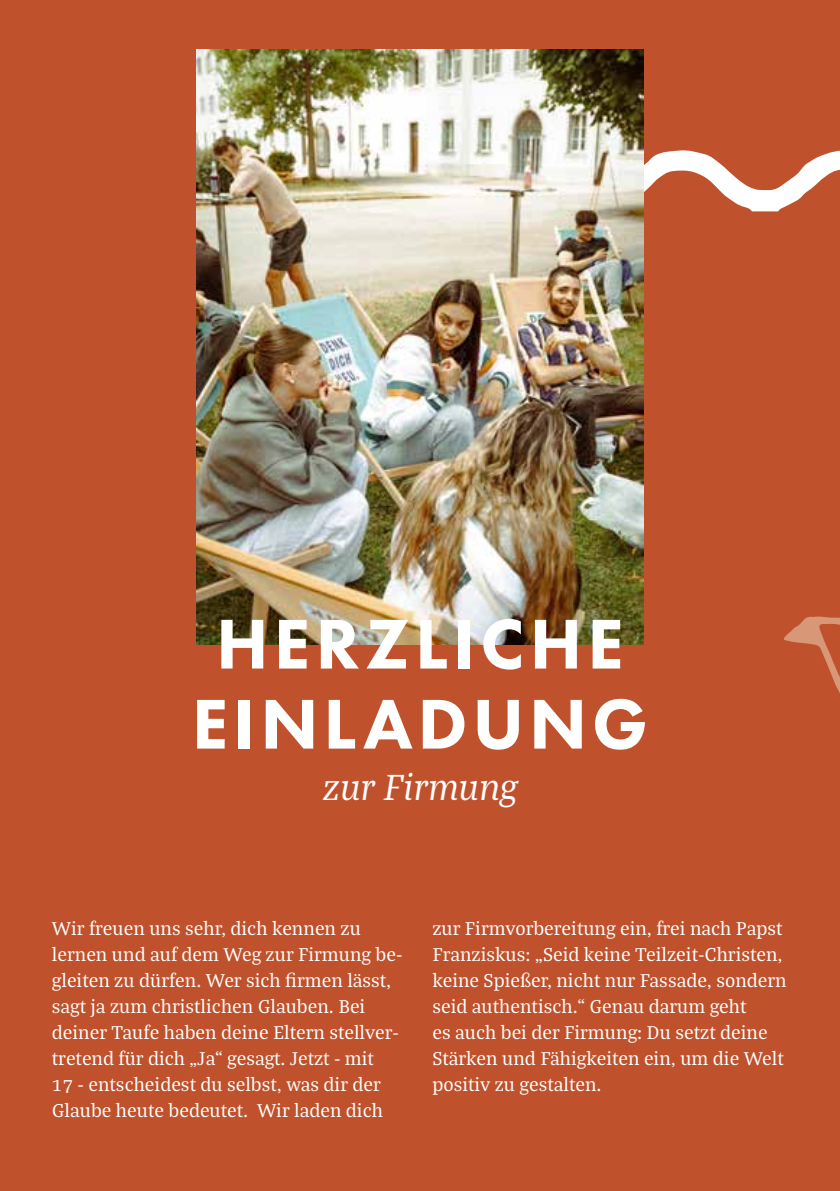
<style>
.page{position:relative;width:840px;height:1191px;background:#fff}
.page>*{position:absolute;margin:0;border:0;box-sizing:border-box;transform-origin:0 0}
.t1{font:800 73px/80px "Futura PT";letter-spacing:.07em;color:#fff;text-align:center}
.t2{font:italic 39.2px "Bagatela";color:#fff}
.t3{font:20px/26px "Bagatela";color:#fff}
</style>
<div class="page">
<div style="left:0;top:0;width:839px;height:1191px;background:#bf522c"></div>
<svg style="left:784px;top:616px;width:55px;height:75px"></svg>
<svg style="left:643px;top:150px;width:196px;height:61px"></svg>
<img style="left:196px;top:49px;width:447px;height:595px">
<h1 class="t1" style="left:192px;top:603px;width:457px">HERZLICHE<br>EINLADUNG</h1>
<h2 class="t2" style="left:322px;top:761px;width:196px">zur Firmung</h2>
<p class="t3" style="left:52px;top:915px;width:352px">Wir freuen uns sehr, dich kennen zu lernen und auf dem Weg zur Firmung be&shy;gleiten zu dürfen. Wer sich firmen lässt, sagt ja zum christlichen Glauben. Bei deiner Taufe haben deine Eltern stellver&shy;tretend für dich „Ja“ gesagt. Jetzt - mit<br>17 - entscheidest du selbst, was dir der Glaube heute bedeutet. Wir laden dich</p>
<p class="t3" style="left:432px;top:915px;width:355px">zur Firmvorbereitung ein, frei nach Papst Franziskus: „Seid keine Teilzeit-Christen, keine Spießer, nicht nur Fassade, sondern seid authentisch.“ Genau darum geht<br>es auch bei der Firmung: Du setzt deine Stärken und Fähigkeiten ein, um die Welt positiv zu gestalten.</p>
</div>
